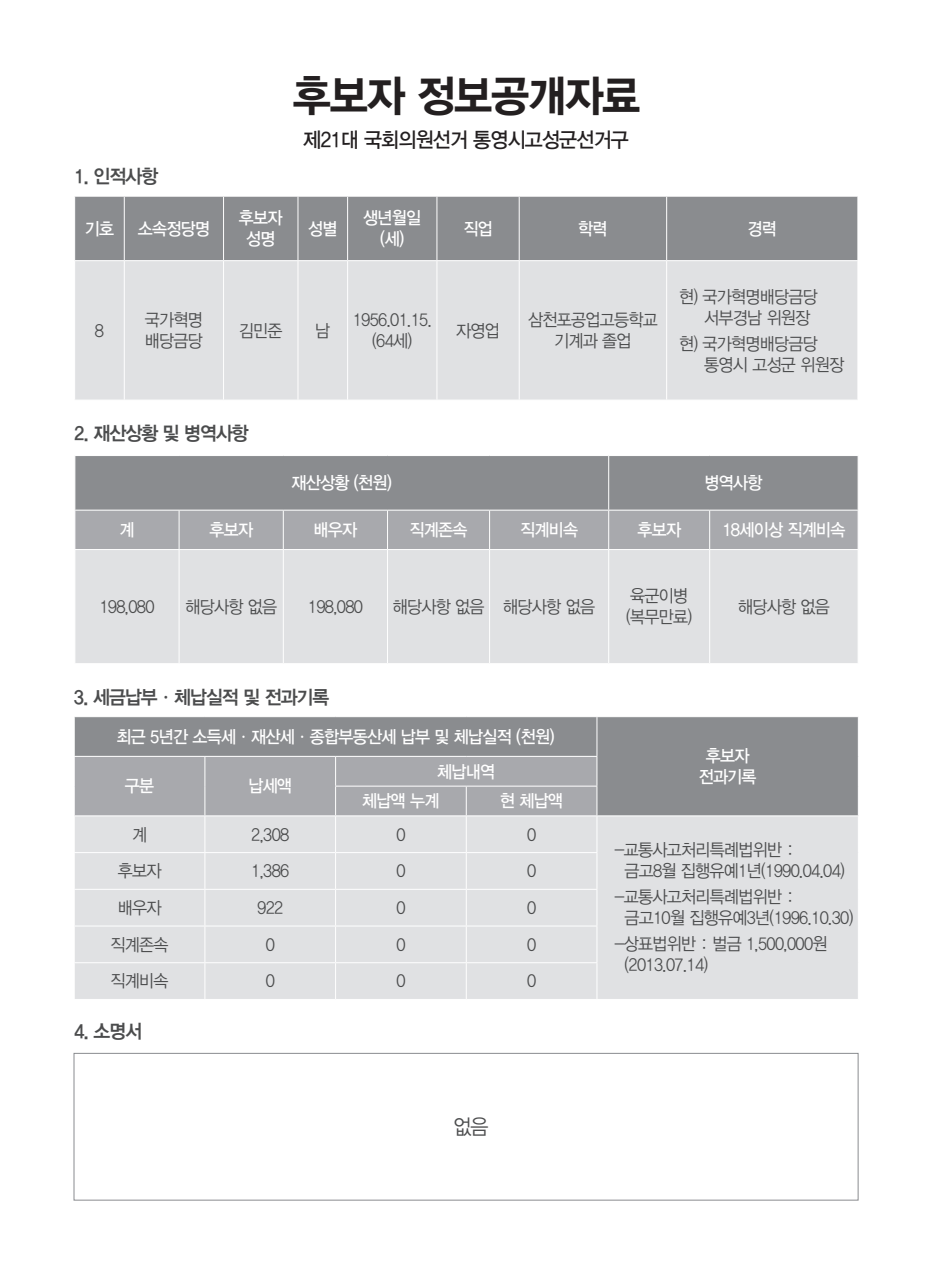
<style>
.page{position:relative;width:933px;height:1275px;background:#fff}
.page>*{position:absolute;margin:0;border:0;box-sizing:border-box;transform-origin:0 0}
.t1{font:43.75px "YDIYGO350";letter-spacing:-.03em;color:#231f20;scale:.95 1}
.t2{font:21px "YDIYGO330";letter-spacing:-.04em;color:#231f20;scale:.93 1}
.t3{font:21px "YDIYGO320";color:#4b4c4d;scale:.93 1}
.t4{font:19.25px "YDIYGO340";letter-spacing:-.05em;color:#4b4c4d;scale:.95 1}
.t5{font:17.5px "YDIYGO320";letter-spacing:-.04em;color:#4b4c4d;scale:.93 1}
.t6{font:17.5px "YDIYGO330";letter-spacing:-.04em;color:#fff;scale:.93 1}
</style>
<div class="page">
<div style="left:75px;top:197px;width:782px;height:63px;background:#8a8c8f"></div>
<div style="left:75px;top:261px;width:782px;height:139px;background:#e0e1e3"></div>
<hr style="left:124px;top:197px;width:1px;height:63px;background:#fff">
<hr style="left:223px;top:197px;width:1px;height:63px;background:#fff">
<hr style="left:297px;top:197px;width:1px;height:63px;background:#fff">
<hr style="left:347px;top:197px;width:1px;height:63px;background:#fff">
<hr style="left:436px;top:197px;width:1px;height:63px;background:#fff">
<hr style="left:519px;top:197px;width:1px;height:63px;background:#fff">
<hr style="left:666px;top:197px;width:1px;height:63px;background:#fff">
<hr style="left:124px;top:261px;width:1px;height:139px;background:#fff">
<hr style="left:223px;top:261px;width:1px;height:139px;background:#fff">
<hr style="left:297px;top:261px;width:1px;height:139px;background:#fff">
<hr style="left:347px;top:261px;width:1px;height:139px;background:#fff">
<hr style="left:436px;top:261px;width:1px;height:139px;background:#fff">
<hr style="left:519px;top:261px;width:1px;height:139px;background:#fff">
<hr style="left:666px;top:261px;width:1px;height:139px;background:#fff">
<svg style="left:75px;top:456px;width:782px;height:93px;background:#97989b"></svg>
<div style="left:75px;top:550px;width:782px;height:113px;background:#e0e1e3"></div>
<hr style="left:608px;top:456px;width:1px;height:54px;background:#fff">
<hr style="left:179px;top:550px;width:1px;height:113px;background:#fff">
<hr style="left:283px;top:550px;width:1px;height:113px;background:#fff">
<hr style="left:387px;top:550px;width:1px;height:113px;background:#fff">
<hr style="left:489px;top:550px;width:1px;height:113px;background:#fff">
<hr style="left:608px;top:550px;width:1px;height:113px;background:#fff">
<hr style="left:709px;top:550px;width:1px;height:113px;background:#fff">
<hr style="left:74px;top:510px;width:105px;height:1px;background:#fff">
<hr style="left:179px;top:510px;width:104px;height:1px;background:#fff">
<hr style="left:179px;top:511px;width:1px;height:38px;background:#fff">
<hr style="left:283px;top:510px;width:104px;height:1px;background:#fff">
<hr style="left:283px;top:511px;width:1px;height:38px;background:#fff">
<hr style="left:387px;top:510px;width:102px;height:1px;background:#fff">
<hr style="left:387px;top:511px;width:1px;height:38px;background:#fff">
<hr style="left:489px;top:510px;width:119px;height:1px;background:#fff">
<hr style="left:489px;top:511px;width:1px;height:38px;background:#fff">
<hr style="left:608px;top:510px;width:101px;height:1px;background:#fff">
<hr style="left:608px;top:511px;width:1px;height:38px;background:#fff">
<hr style="left:709px;top:510px;width:149px;height:1px;background:#fff">
<hr style="left:709px;top:511px;width:1px;height:38px;background:#fff">
<div style="left:75px;top:717px;width:783px;height:98px;background:#8a8c8f"></div>
<div style="left:75px;top:816px;width:783px;height:183px;background:#e0e1e3"></div>
<hr style="left:596px;top:717px;width:1px;height:39px;background:#fff">
<div style="left:74px;top:756px;width:523px;height:59px;background:#a8a9ad"></div>
<hr style="left:204px;top:816px;width:1px;height:36px;background:#fff">
<hr style="left:335px;top:816px;width:1px;height:36px;background:#fff">
<hr style="left:466px;top:816px;width:1px;height:36px;background:#fff">
<hr style="left:596px;top:816px;width:1px;height:36px;background:#fff">
<hr style="left:74px;top:852px;width:131px;height:1px;background:#fff">
<hr style="left:205px;top:852px;width:130px;height:1px;background:#fff">
<hr style="left:204px;top:853px;width:1px;height:36px;background:#fff">
<hr style="left:335px;top:852px;width:131px;height:1px;background:#fff">
<hr style="left:335px;top:853px;width:1px;height:36px;background:#fff">
<hr style="left:466px;top:852px;width:131px;height:1px;background:#fff">
<hr style="left:466px;top:853px;width:1px;height:36px;background:#fff">
<hr style="left:596px;top:853px;width:1px;height:36px;background:#fff">
<hr style="left:74px;top:889px;width:131px;height:1px;background:#fff">
<hr style="left:205px;top:889px;width:130px;height:1px;background:#fff">
<hr style="left:204px;top:890px;width:1px;height:36px;background:#fff">
<hr style="left:335px;top:889px;width:131px;height:1px;background:#fff">
<hr style="left:335px;top:890px;width:1px;height:36px;background:#fff">
<hr style="left:466px;top:889px;width:131px;height:1px;background:#fff">
<hr style="left:466px;top:890px;width:1px;height:36px;background:#fff">
<hr style="left:596px;top:890px;width:1px;height:36px;background:#fff">
<hr style="left:74px;top:926px;width:131px;height:1px;background:#fff">
<hr style="left:205px;top:926px;width:130px;height:1px;background:#fff">
<hr style="left:204px;top:926px;width:1px;height:36px;background:#fff">
<hr style="left:335px;top:926px;width:131px;height:1px;background:#fff">
<hr style="left:335px;top:926px;width:1px;height:36px;background:#fff">
<hr style="left:466px;top:926px;width:131px;height:1px;background:#fff">
<hr style="left:466px;top:926px;width:1px;height:36px;background:#fff">
<hr style="left:596px;top:926px;width:1px;height:36px;background:#fff">
<hr style="left:74px;top:962px;width:131px;height:1px;background:#fff">
<hr style="left:205px;top:962px;width:130px;height:1px;background:#fff">
<hr style="left:204px;top:963px;width:1px;height:36px;background:#fff">
<hr style="left:335px;top:962px;width:131px;height:1px;background:#fff">
<hr style="left:335px;top:963px;width:1px;height:36px;background:#fff">
<hr style="left:466px;top:962px;width:131px;height:1px;background:#fff">
<hr style="left:466px;top:963px;width:1px;height:36px;background:#fff">
<hr style="left:596px;top:963px;width:1px;height:36px;background:#fff">
<div style="left:74px;top:1053px;width:784px;height:147px;border:1px solid #8a8c8f"></div>
<p class="t1" style="left:293px;top:73px;width:367px">후보자 정보공개자료</p>
<p class="t2" style="left:303px;top:128px;width:351px">제21대 국회의원선거 통영시고성군선거구</p>
<p class="t4" style="left:74px;top:165px;width:90px">1. 인적사항</p>
<p class="t6" style="left:85px;top:219px;width:33px">기호</p>
<p class="t6" style="left:138px;top:219px;width:79px">소속정당명</p>
<p class="t6" style="left:239px;top:208px;width:48px">후보자</p>
<p class="t6" style="left:246px;top:229px;width:33px">성명</p>
<p class="t6" style="left:308px;top:219px;width:33px">성별</p>
<p class="t6" style="left:363px;top:208px;width:64px">생년월일</p>
<p class="t6" style="left:380px;top:229px;width:27px">(세)</p>
<p class="t6" style="left:463px;top:219px;width:33px">직업</p>
<p class="t6" style="left:578px;top:219px;width:33px">학력</p>
<p class="t6" style="left:747px;top:219px;width:33px">경력</p>
<p class="t5" style="left:95px;top:321px;width:11px">8</p>
<p class="t5" style="left:145px;top:310px;width:64px">국가혁명</p>
<p class="t5" style="left:145px;top:331px;width:64px">배당금당</p>
<p class="t5" style="left:239px;top:321px;width:48px">김민준</p>
<p class="t5" style="left:315px;top:321px;width:18px">남</p>
<p class="t5" style="left:353px;top:310px;width:87px">1956.01.15.</p>
<p class="t5" style="left:372px;top:331px;width:45px">(64세)</p>
<p class="t5" style="left:456px;top:321px;width:48px">자영업</p>
<p class="t5" style="left:528px;top:310px;width:141px">삼천포공업고등학교</p>
<p class="t5" style="left:554px;top:331px;width:85px">기계과 졸업</p>
<p class="t5" style="left:679px;top:287px;width:151px">현) 국가혁명배당금당</p>
<p class="t5" style="left:704px;top:308px;width:115px">서부경남 위원장</p>
<p class="t5" style="left:679px;top:334px;width:151px">현) 국가혁명배당금당</p>
<p class="t5" style="left:704px;top:355px;width:152px">통영시 고성군 위원장</p>
<p class="t4" style="left:74px;top:422px;width:185px">2. 재산상황 및 병역사항</p>
<p class="t6" style="left:291px;top:473px;width:110px">재산상황 (천원)</p>
<p class="t6" style="left:704px;top:473px;width:64px">병역사항</p>
<p class="t6" style="left:119px;top:520px;width:18px">계</p>
<p class="t6" style="left:209px;top:520px;width:48px">후보자</p>
<p class="t6" style="left:313px;top:520px;width:48px">배우자</p>
<p class="t6" style="left:409px;top:520px;width:64px">직계존속</p>
<p class="t6" style="left:520px;top:520px;width:64px">직계비속</p>
<p class="t6" style="left:637px;top:520px;width:48px">후보자</p>
<p class="t6" style="left:722px;top:520px;width:134px">18세이상 직계비속</p>
<p class="t5" style="left:99px;top:597px;width:61px">198,080</p>
<p class="t5" style="left:185px;top:597px;width:100px">해당사항 없음</p>
<p class="t5" style="left:308px;top:597px;width:61px">198,080</p>
<p class="t5" style="left:393px;top:597px;width:100px">해당사항 없음</p>
<p class="t5" style="left:503px;top:597px;width:100px">해당사항 없음</p>
<p class="t5" style="left:630px;top:587px;width:64px">육군이병</p>
<p class="t5" style="left:626px;top:608px;width:73px">(복무만료)</p>
<p class="t5" style="left:738px;top:597px;width:100px">해당사항 없음</p>
<p class="t4" style="left:74px;top:686px;width:270px">3. 세금납부ㆍ체납실적 및 전과기록</p>
<p class="t6" style="left:117px;top:727px;width:472px">최근 5년간 소득세ㆍ재산세ㆍ종합부동산세 납부 및 체납실적 (천원)</p>
<p class="t6" style="left:125px;top:776px;width:33px">구분</p>
<p class="t6" style="left:248px;top:776px;width:48px">납세액</p>
<p class="t6" style="left:437px;top:761px;width:64px">체납내역</p>
<p class="t6" style="left:362px;top:791px;width:85px">체납액 누계</p>
<p class="t6" style="left:500px;top:791px;width:69px">현 체납액</p>
<p class="t5" style="left:132px;top:825px;width:18px">계</p>
<p class="t5" style="left:251px;top:825px;width:43px">2,308</p>
<p class="t5" style="left:396px;top:825px;width:11px">0</p>
<p class="t5" style="left:527px;top:825px;width:11px">0</p>
<p class="t5" style="left:118px;top:861px;width:48px">후보자</p>
<p class="t5" style="left:251px;top:861px;width:43px">1,386</p>
<p class="t5" style="left:396px;top:861px;width:11px">0</p>
<p class="t5" style="left:527px;top:861px;width:11px">0</p>
<p class="t5" style="left:118px;top:898px;width:48px">배우자</p>
<p class="t5" style="left:257px;top:898px;width:30px">922</p>
<p class="t5" style="left:396px;top:898px;width:11px">0</p>
<p class="t5" style="left:527px;top:898px;width:11px">0</p>
<p class="t5" style="left:111px;top:935px;width:64px">직계존속</p>
<p class="t5" style="left:266px;top:935px;width:11px">0</p>
<p class="t5" style="left:396px;top:935px;width:11px">0</p>
<p class="t5" style="left:527px;top:935px;width:11px">0</p>
<p class="t5" style="left:111px;top:971px;width:64px">직계비속</p>
<p class="t5" style="left:266px;top:971px;width:11px">0</p>
<p class="t5" style="left:396px;top:971px;width:11px">0</p>
<p class="t5" style="left:527px;top:971px;width:11px">0</p>
<p class="t4" style="left:74px;top:1020px;width:73px">4. 소명서</p>
<p class="t6" style="left:706px;top:746px;width:48px">후보자</p>
<p class="t6" style="left:698px;top:767px;width:64px">전과기록</p>
<p class="t5" style="left:614px;top:841px;width:195px">-교통사고처리특례법위반 :</p>
<p class="t5" style="left:624px;top:862px;width:238px">금고8월 집행유예1년(1990.04.04)</p>
<p class="t5" style="left:614px;top:888px;width:195px">-교통사고처리특례법위반 :</p>
<p class="t5" style="left:624px;top:909px;width:248px">금고10월 집행유예3년(1996.10.30)</p>
<p class="t5" style="left:614px;top:935px;width:231px">-상표법위반 : 벌금 1,500,000원</p>
<p class="t5" style="left:624px;top:956px;width:92px">(2013.07.14)</p>
<p class="t3" style="left:453px;top:1115px;width:39px">없음</p>
</div>
